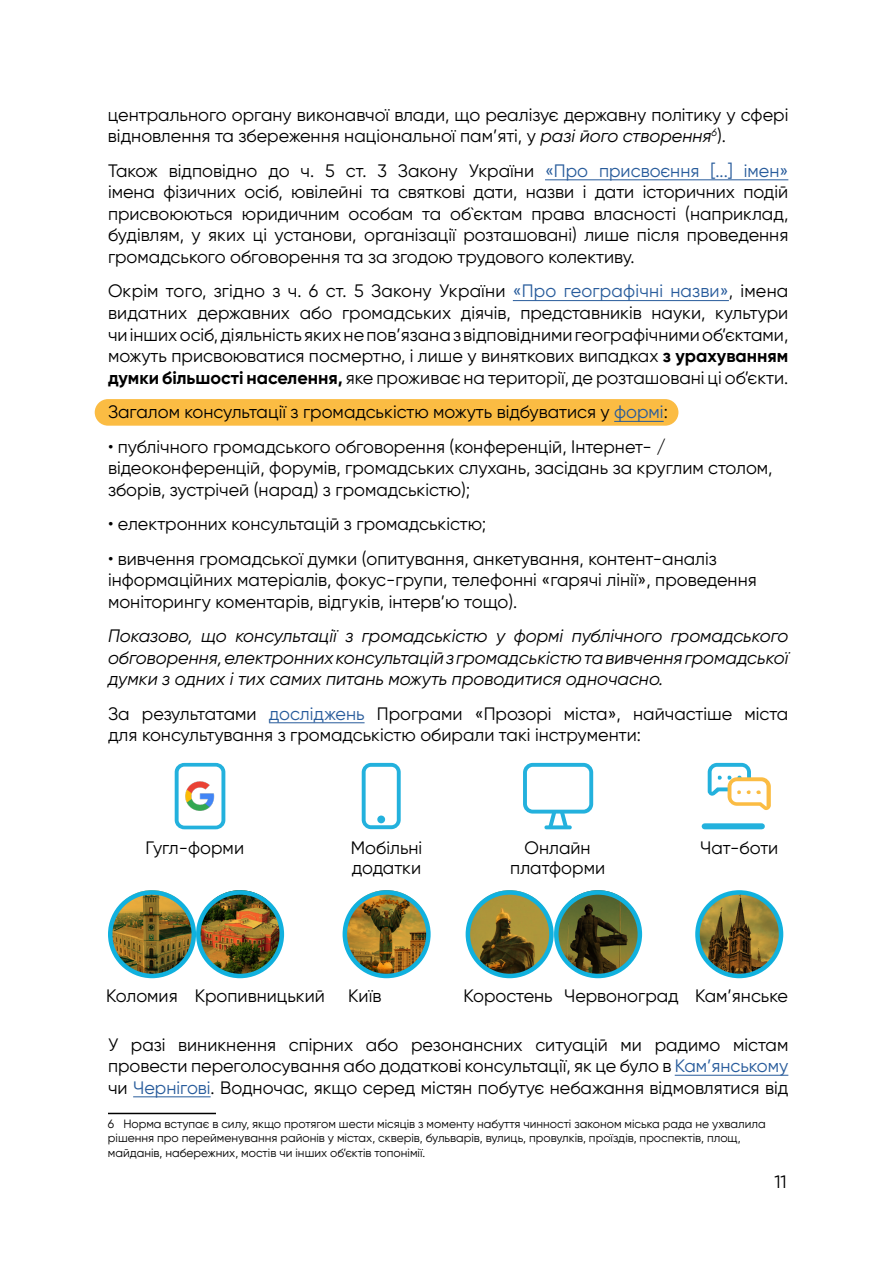
<style>
.page{position:relative;width:893px;height:1263px;background:#fff}
.page>*{position:absolute;margin:0;border:0;box-sizing:border-box;transform-origin:0 0}
.t1{font:18px/21.6px "Gilroy";color:#000}
.t2{font:italic 18px/21.6px "Gilroy";color:#000;text-align:justify}
.t3{font:12px/14.4px "Gilroy";color:#000}
.s1{font-style:italic}
.s2{color:#275b9b}
.s3{font-weight:700}
</style>
<div class="page">
<div style="left:95px;top:399px;width:583px;height:27px;background:#fbbc43;border-radius:13px"></div>
<svg style="left:175px;top:763px;width:50px;height:66px"></svg>
<svg style="left:523px;top:763px;width:70px;height:62px"></svg>
<svg style="left:544px;top:825px;width:28px;height:4px"></svg>
<svg style="left:362px;top:763px;width:39px;height:66px"></svg>
<svg style="left:708px;top:763px;width:63px;height:47px"></svg>
<img style="left:185px;top:781px;width:30px;height:30px">
<div style="left:705px;top:823px;width:57px;height:6px;background:#23b1dd"></div>
<svg style="left:109px;top:890px;width:86px;height:85px;background:#786e35"></svg>
<div style="left:108px;top:890px;width:88px;height:88px;border:4px solid #11b1de;border-radius:50%"></div>
<img style="left:344px;top:890px;width:85px;height:85px;border-radius:50%">
<div style="left:343px;top:890px;width:88px;height:88px;border:4px solid #11b1de;border-radius:50%"></div>
<img style="left:198px;top:890px;width:85px;height:85px;border-radius:50%">
<div style="left:196px;top:890px;width:88px;height:88px;border:4px solid #11b1de;border-radius:50%"></div>
<svg style="left:556px;top:890px;width:85px;height:85px;background:#4b5731"></svg>
<div style="left:554px;top:890px;width:88px;height:88px;border:4px solid #11b1de;border-radius:50%"></div>
<svg style="left:467px;top:890px;width:85px;height:85px;background:#797339"></svg>
<div style="left:466px;top:890px;width:88px;height:88px;border:4px solid #11b1de;border-radius:50%"></div>
<svg style="left:697px;top:892px;width:85px;height:85px;background:#786e39"></svg>
<div style="left:695px;top:890px;width:88px;height:88px;border:4px solid #11b1de;border-radius:50%"></div>
<hr style="left:545px;top:179px;width:243px;height:1px;background:#275b9b">
<hr style="left:513px;top:300px;width:216px;height:1px;background:#275b9b">
<hr style="left:614px;top:421px;width:50px;height:1px;background:#275b9b">
<hr style="left:269px;top:722px;width:96px;height:1px;background:#275b9b">
<hr style="left:675px;top:1075px;width:113px;height:1px;background:#275b9b">
<hr style="left:133px;top:1096px;width:78px;height:1px;background:#275b9b">
<hr style="left:108px;top:1113px;width:108px;height:1px;background:#000">
<p class="t1" style="left:108px;top:103px;width:682px">центрального органу виконавчої влади, що реалізує державну політику у сфері відновлення та збереження національної пам’яті, у <span class="s1">разі його створення</span><sup>6</sup>).</p>
<p class="t1" style="left:108px;top:159px;width:682px;text-align:justify">Також відповідно до ч. 5 ст. 3 Закону України <span class="s2">«Про присвоєння [...] імен» </span>імена фізичних осіб, ювілейні та святкові дати, назви і дати історичних подій присвоюються юридичним особам та об`єктам права власності (наприклад, будівлям, у яких ці установи, організації розташовані) лише після проведення громадського обговорення та за згодою трудового колективу.</p>
<p class="t1" style="left:108px;top:280px;width:682px;text-align:justify">Окрім того, згідно з ч. 6 ст. 5 Закону України <span class="s2">«Про географічні назви»</span>, імена видатних державних або громадських діячів, представників науки, культури чиінших осіб, діяльність яких не пов’язана з відповідними географічними об’єктами, можуть присвоюватися посмертно, і лише у виняткових випадках <span class="s3">з урахуванням думки більшості населення,</span> яке проживає на території, де розташовані ці об’єкти.</p>
<p class="t1" style="left:108px;top:401px;width:561px">Загалом консультації з громадськістю можуть відбуватися у <span class="s2">формі</span>:</p>
<p class="t1" style="left:108px;top:435px;width:666px">• публічного громадського обговорення (конференцій, Інтернет- / відеоконференцій, форумів, громадських слухань, засідань за круглим столом, зборів, зустрічей (нарад) з громадськістю);</p>
<p class="t1" style="left:108px;top:513px;width:380px">• електронних консультацій з громадськістю;</p>
<p class="t1" style="left:108px;top:547px;width:650px">• вивчення громадської думки (опитування, анкетування, контент-аналіз інформаційних матеріалів, фокус-групи, телефонні «гарячі лінії», проведення моніторингу коментарів, відгуків, інтерв’ю тощо).</p>
<p class="t2" style="left:108px;top:625px;width:682px">Показово, що консультації з громадськістю у формі публічного громадського обговорення, електронних консультацій з громадськістю та вивчення громадської думки з одних і тих самих питань можуть проводитися одночасно.</p>
<p class="t1" style="left:108px;top:702px;width:682px">За результатами <span class="s2">досліджень</span> Програми «Прозорі міста», найчастіше міста для консультування з громадськістю обирали такі інструменти:</p>
<p class="t1" style="left:351px;top:838px;width:73px;line-height:19.5px">Мобільні додатки</p>
<p class="t1" style="left:700px;top:837px;width:80px">Чат-боти</p>
<p class="t1" style="left:145px;top:837px;width:100px">Гугл-форми</p>
<p class="t1" style="left:510px;top:838px;width:96px;line-height:19.5px;text-align:center">Онлайн платформи</p>
<p class="t1" style="left:106px;top:984px;width:220px">Коломия Кропивницький</p>
<p class="t1" style="left:463px;top:984px;width:91px">Коростень</p>
<p class="t1" style="left:348px;top:984px;width:35px">Київ</p>
<p class="t1" style="left:564px;top:984px;width:225px">Червоноград Кам’янське</p>
<p class="t1" style="left:108px;top:1033px;width:682px;text-align:justify">У разі виникнення спірних або резонансних ситуацій ми радимо містам провести переголосування або додаткові консультації, як це було в <span class="s2">Кам’янському </span>чи <span class="s2">Чернігові</span>. Водночас, якщо серед містян побутує небажання відмовлятися від</p>
<p class="t3" style="left:108px;top:1116px;width:659px">6 Норма вступає в силу, якщо протягом шести місяців з моменту набуття чинності законом міська рада не ухвалила рішення про перейменування районів у містах, скверів, бульварів, вулиць, провулків, проїздів, проспектів, площ, майданів, набережних, мостів чи інших об’єктів топонімії.</p>
<p class="t1" style="left:774px;top:1171px;width:14px">11</p>
</div>
